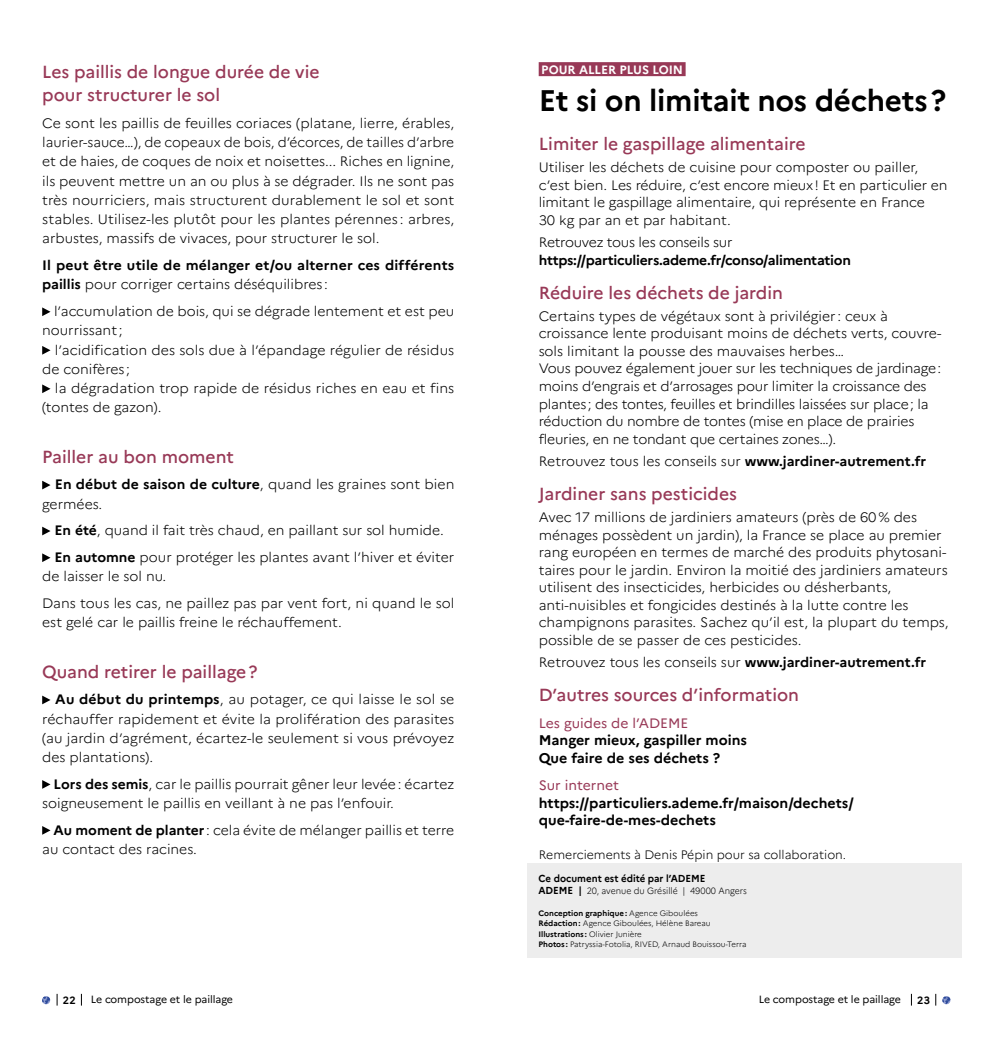
<style>
.page{position:relative;width:993px;height:1042px;background:#fff}
.page>*{position:absolute;margin:0;border:0;box-sizing:border-box;transform-origin:0 0}
.t1{font:700 29.75px "Marianne";letter-spacing:-.01em;color:#000}
.t2{font:500 17.5px/23.6px "Marianne";color:#983957}
.t3{font:700 14px/17.5px "Marianne";color:#000}
.t4{font:300 13.65px/17.5px "Marianne";color:#000}
.t5{font:700 13.65px/19.2px "Marianne";letter-spacing:.015em;color:#000}
.t6{font:700 13.65px "Marianne";letter-spacing:-.005em;color:#000}
.t7{font:13.65px "Marianne";color:#983957}
.t8{font:300 13.65px "Marianne";letter-spacing:-.02em;color:#000}
.t9{font:300 12.25px "Marianne";color:#000}
.t10{font:700 12.08px "Marianne";color:#fff}
.t11{font:10.5px "Marianne";letter-spacing:-.005em;color:#000}
.t12{font:700 10.5px "Marianne";color:#000}
.t13{font:700 10.15px "Marianne";color:#000;scale:.95 1}
.t14{font:300 9.1px "Marianne";color:#000;scale:.95 1}
.t15{font:300 7.88px/10.5px "Marianne";color:#000}
.s1{font-weight:300}
.s2{font-weight:700}
.s3{font-weight:700;font-size:10.15px}
</style>
<div class="page">
<svg style="left:42px;top:996px;width:8px;height:8px"></svg>
<svg style="left:942px;top:996px;width:8px;height:8px"></svg>
<div style="left:538px;top:62px;width:147px;height:14px;background:#983957"></div>
<svg style="left:42px;top:307px;width:8px;height:9px"></svg>
<svg style="left:42px;top:346px;width:8px;height:9px"></svg>
<svg style="left:42px;top:384px;width:8px;height:9px"></svg>
<svg style="left:42px;top:481px;width:8px;height:8px"></svg>
<svg style="left:42px;top:527px;width:8px;height:8px"></svg>
<svg style="left:42px;top:553px;width:8px;height:9px"></svg>
<svg style="left:42px;top:695px;width:8px;height:9px"></svg>
<svg style="left:42px;top:780px;width:8px;height:9px"></svg>
<svg style="left:42px;top:826px;width:8px;height:9px"></svg>
<div style="left:527px;top:863px;width:434px;height:95px;background:#ededed"></div>
<p class="t2" style="left:42px;top:60px;width:279px">Les paillis de longue durée de vie pour structurer le sol</p>
<p class="t4" style="left:42px;top:113px;width:413px;line-height:19.2px;text-align:justify">Ce sont les paillis de feuilles coriaces (platane, lierre, érables, laurier-sauce…), de copeaux de bois, d’écorces, de tailles d’arbre et de haies, de coques de noix et noisettes... Riches en lignine, ils peuvent mettre un an ou plus à se dégrader. Ils ne sont pas très nourriciers, mais structurent durablement le sol et sont stables. Utilisez-les plutôt pour les plantes pérennes : arbres, arbustes, massifs de vivaces, pour structurer le sol.</p>
<p class="t5" style="left:42px;top:256px;width:413px">Il peut être utile de mélanger et/ou alterner ces différents paillis <span class="s1">pour corriger certains déséquilibres :</span></p>
<p class="t4" style="left:42px;top:302px;width:413px;line-height:19.2px;text-indent:12px">l’accumulation de bois, qui se dégrade lentement et est peu nourrissant ;</p>
<p class="t4" style="left:42px;top:340px;width:413px;line-height:19.2px;text-indent:13px">l’acidification des sols due à l’épandage régulier de résidus de conifères ;</p>
<p class="t4" style="left:42px;top:379px;width:413px;line-height:19.2px;text-indent:13px">la dégradation trop rapide de résidus riches en eau et fins (tontes de gazon).</p>
<p class="t2" style="left:42px;top:445px;width:193px">Pailler au bon moment</p>
<p class="t4" style="left:42px;top:475px;width:413px;line-height:19.2px;text-indent:13px"><span class="s2">En début de saison de culture</span>, quand les graines sont bien germées.</p>
<p class="t4" style="left:54px;top:517px;width:401px;line-height:26.8px"><span class="s2">En été</span>, quand il fait très chaud, en paillant sur sol humide.<br><span class="s2">En automne</span> pour protéger les plantes avant l’hiver et éviter</p>
<p class="t4" style="left:42px;top:563px;width:413px;line-height:26.8px">de laisser le sol nu.<br>Dans tous les cas, ne paillez pas par vent fort, ni quand le sol</p>
<p class="t4" style="left:42px;top:614px;width:301px">est gelé car le paillis freine le réchauffement.</p>
<p class="t2" style="left:42px;top:659px;width:217px">Quand retirer le paillage?</p>
<p class="t4" style="left:42px;top:690px;width:413px;line-height:19.2px;text-align:justify;text-indent:13px"><span class="s2">Au début du printemps</span>, au potager, ce qui laisse le sol se réchauffer rapidement et évite la prolifération des parasites (au jardin d’agrément, écartez-le seulement si vous prévoyez des plantations).</p>
<p class="t4" style="left:42px;top:774px;width:413px;line-height:19.2px;text-indent:11px"><span class="s2">Lors des semis</span>, car le paillis pourrait gêner leur levée: écartez soigneusement le paillis en veillant à ne pas l’enfouir.</p>
<p class="t4" style="left:42px;top:820px;width:413px;line-height:19.2px;text-indent:11px"><span class="s2">Au moment de planter</span> : cela évite de mélanger paillis et terre au contact des racines.</p>
<p class="t10" style="left:541px;top:62px;width:143px">POUR ALLER PLUS LOIN</p>
<h1 class="t1" style="left:538px;top:83px;width:409px">Et si on limitait nos déchets?</h1>
<p class="t2" style="left:538px;top:132px;width:268px">Limiter le gaspillage alimentaire</p>
<p class="t4" style="left:538px;top:159px;width:410px">Utiliser les déchets de cuisine pour composter ou pailler, c’est bien. Les réduire, c’est encore mieux! Et en particulier en limitant le gaspillage alimentaire, qui représente en France<br>30 kg par an et par habitant.</p>
<p class="t8" style="left:538px;top:234px;width:195px">Retrouvez tous les conseils sur</p>
<p class="t6" style="left:538px;top:252px;width:314px">https://particuliers.ademe.fr/conso/alimentation</p>
<p class="t2" style="left:538px;top:280px;width:246px">Réduire les déchets de jardin</p>
<p class="t4" style="left:538px;top:307px;width:404px">Certains types de végétaux sont à privilégier: ceux à croissance lente produisant moins de déchets verts, couvre&shy;sols limitant la pousse des mauvaises herbes…<br>Vous pouvez également jouer sur les techniques de jardinage: moins d’engrais et d’arrosages pour limiter la croissance des plantes; des tontes, feuilles et brindilles laissées sur place; la réduction du nombre de tontes (mise en place de prairies fleuries, en ne tondant que certaines zones…).</p>
<p class="t4" style="left:538px;top:452px;width:389px">Retrouvez tous les conseils sur <span class="s2">www.jardiner-autrement.fr</span></p>
<p class="t2" style="left:538px;top:481px;width:200px">Jardiner sans pesticides</p>
<p class="t4" style="left:538px;top:508px;width:411px">Avec 17 millions de jardiniers amateurs (près de 60% des ménages possèdent un jardin), la France se place au premier rang européen en termes de marché des produits phytosani&shy;taires pour le jardin. Environ la moitié des jardiniers amateurs utilisent des insecticides, herbicides ou désherbants, anti-nuisibles et fongicides destinés à la lutte contre les champignons parasites. Sachez qu’il est, la plupart du temps, possible de se passer de ces pesticides.</p>
<p class="t4" style="left:538px;top:653px;width:389px">Retrouvez tous les conseils sur <span class="s2">www.jardiner-autrement.fr</span></p>
<p class="t2" style="left:538px;top:682px;width:262px">D’autres sources d’information</p>
<p class="t7" style="left:538px;top:715px;width:151px">Les guides de l’ADEME</p>
<p class="t3" style="left:538px;top:732px;width:210px">Manger mieux, gaspiller moins<br>Que faire de ses déchets ?</p>
<p class="t7" style="left:538px;top:777px;width:82px">Sur internet</p>
<p class="t3" style="left:538px;top:794px;width:316px">https://particuliers.ademe.fr/maison/dechets/ que-faire-de-mes-dechets</p>
<p class="t9" style="left:538px;top:847px;width:309px">Remerciements à Denis Pépin pour sa collaboration.</p>
<p class="t13" style="left:538px;top:872px;width:177px">Ce document est édité par l’ADEME</p>
<p class="t14" style="left:538px;top:885px;width:221px"><span class="s3">ADEME |</span> 20, avenue du Grésillé | 49000 Angers</p>
<p class="t15" style="left:538px;top:907px;width:209px"><span class="s2">Conception graphique:</span> Agence Giboulées<br><span class="s2">Rédaction:</span> Agence Giboulées, Hélène Bareau <span class="s2">Illustrations :</span> Olivier Junière<br><span class="s2">Photos :</span> Patryssia-Fotolia, RIVED, Arnaud Bouissou-Terra</p>
<p class="t12" style="left:63px;top:993px;width:14px">22</p>
<p class="t11" style="left:91px;top:993px;width:144px">Le compostage et le paillage</p>
<p class="t11" style="left:758px;top:993px;width:144px">Le compostage et le paillage</p>
<p class="t12" style="left:916px;top:993px;width:14px">23</p>
</div>
